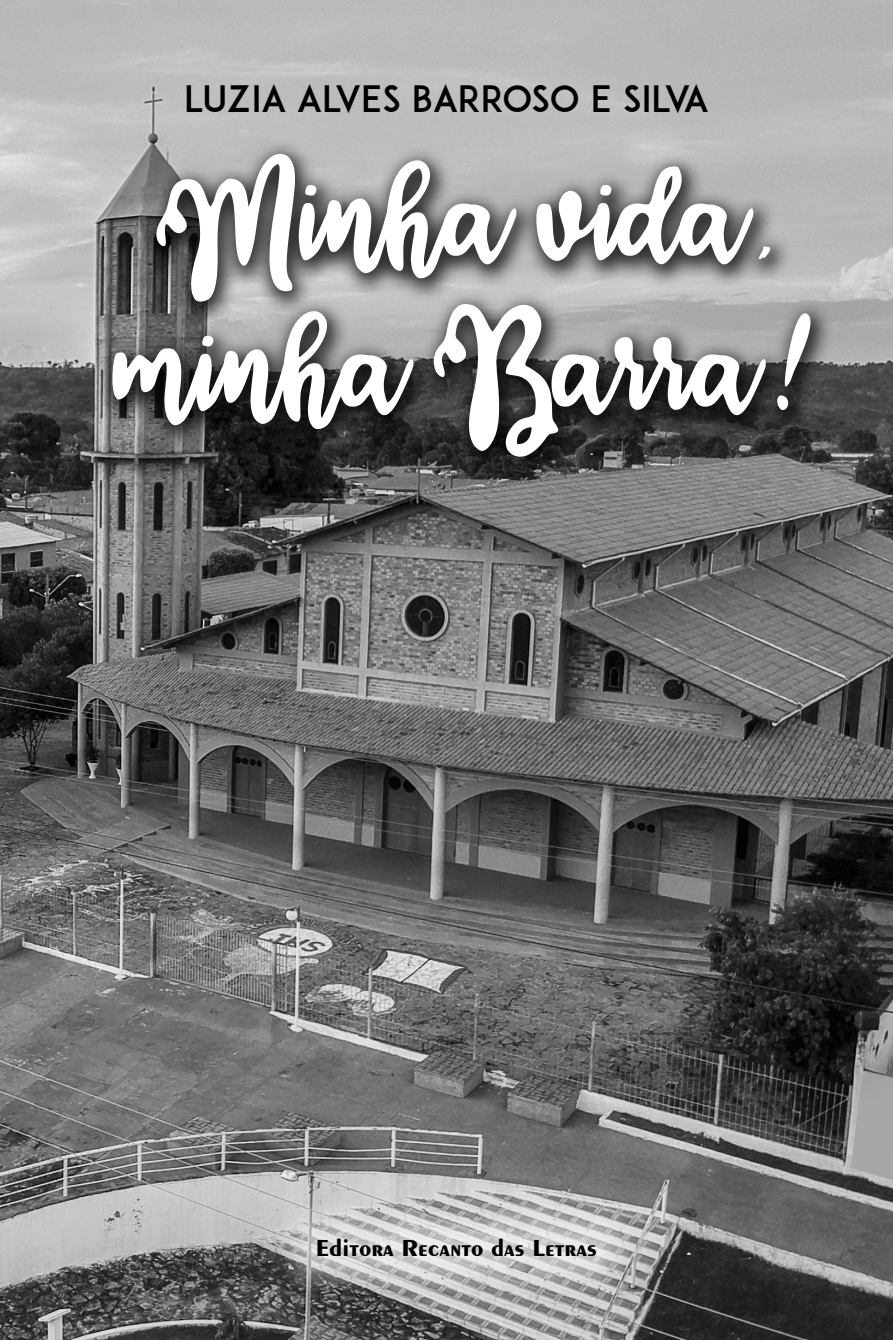
<style>
.page{position:relative;width:893px;height:1340px;background:#fff}
.page>*{position:absolute;margin:0;border:0;box-sizing:border-box;transform-origin:0 0}
.t1{font:87.75px/150.8px "Calligraphy Stye";color:#fff;text-align:center}
.t2{font:36px "ADAM.CGPRO";color:#000}
.t3{font:700 24.75px "Peignot LT Std";color:#000}
</style>
<div class="page">
<img style="left:0;top:0;width:893px;height:1339px">
<div style="left:95px;top:140px;width:739px;height:342px;background:#000;opacity:.75"></div>
<svg style="left:279px;top:1199px;width:355px;height:94px"></svg>
<p class="t2" style="left:184px;top:77px;width:526px">LUZIA ALVES BARROSO E SILVA</p>
<h1 class="t1" style="left:114px;top:149px;width:713px">Minha vida, minha Barra!</h1>
<p class="t3" style="left:315px;top:1233px;width:283px">Editora Recanto das Letras</p>
</div>
